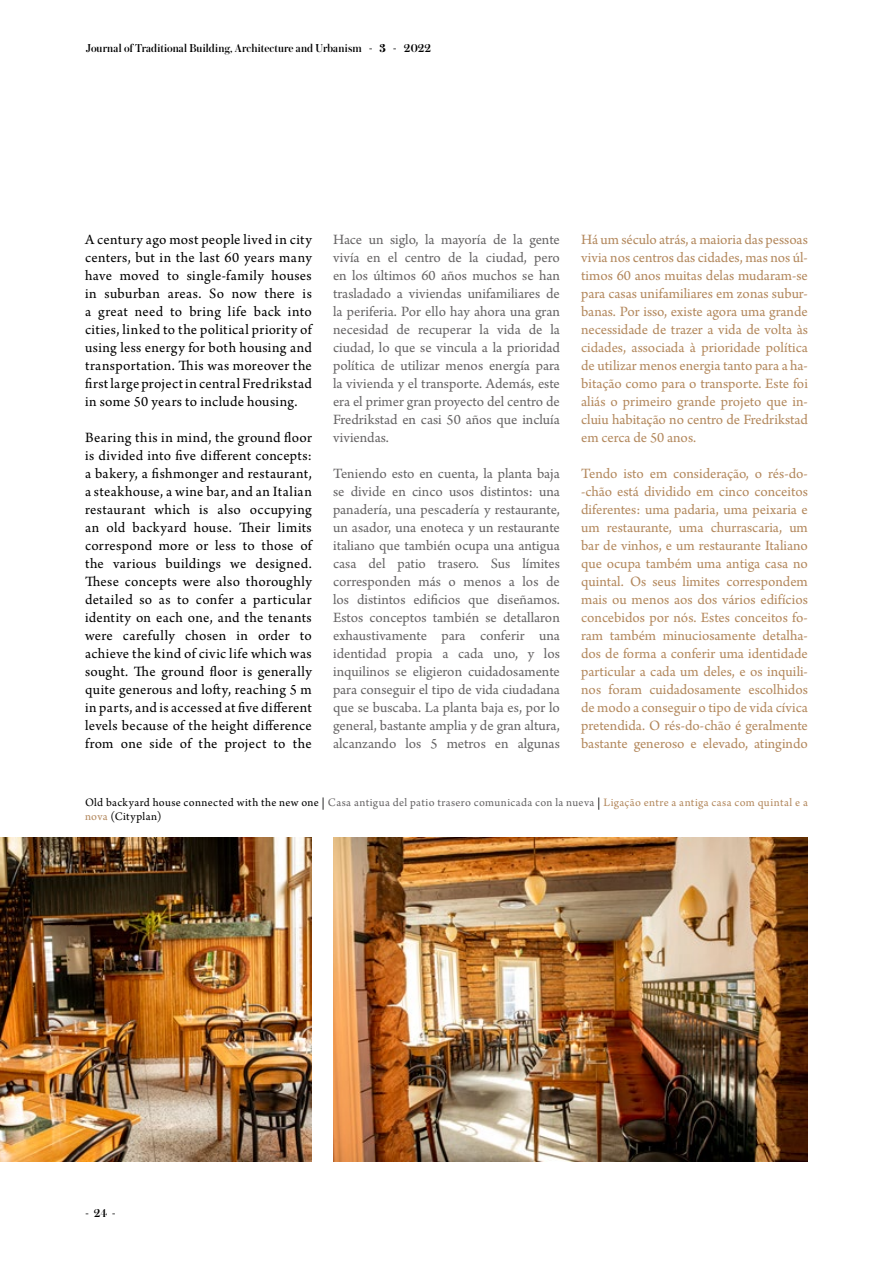
<style>
.page{position:relative;width:893px;height:1263px;background:#fff}
.page>*{position:absolute;margin:0;border:0;box-sizing:border-box;transform-origin:0 0}
.t1{font:15px/18px "Arno Pro";letter-spacing:-.005em;color:#b3885d;text-align:justify}
.t2{font:15px/18px "Arno Pro";letter-spacing:.02em;color:#000;text-align:justify}
.t3{font:15px/18px "Arno Pro";color:#666465;text-align:justify}
.t4{font:12px/13.5px "Arno Pro";letter-spacing:.03em;color:#000}
.t5{font:500 12px "Austin";letter-spacing:.015em;color:#000}
.s1{font-weight:700}
.s2{color:#666465}
.s3{color:#b3885d}
</style>
<div class="page">
<img style="left:333px;top:838px;width:475px;height:324px">
<img style="left:0;top:838px;width:312px;height:324px">
<p class="t5" style="left:86px;top:40px;width:347px">Journal of Traditional Building, Architecture and Urbanism - <span class="s1">3</span> - 2022</p>
<p class="t2" style="left:85px;top:231px;width:228px">A century ago most people lived in city centers, but in the last 60 years many have moved to single-family houses in suburban areas. So now there is a great need to bring life back into cities, linked to the political priority of using less energy for both housing and transportation. This was moreover the first large project in central Fredrikstad in some 50 years to include housing.</p>
<p class="t2" style="left:85px;top:429px;width:228px">Bearing this in mind, the ground floor is divided into five different concepts: a bakery, a fishmonger and restaurant, a steakhouse, a wine bar, and an Italian restaurant which is also occupying an old backyard house. Their limits correspond more or less to those of the various buildings we designed.<br>These concepts were also thoroughly detailed so as to confer a particular identity on each one, and the tenants were carefully chosen in order to achieve the kind of civic life which was sought. The ground floor is generally quite generous and lofty, reaching 5 m in parts, and is accessed at five different levels because of the height difference from one side of the project to the</p>
<p class="t3" style="left:333px;top:231px;width:228px">Hace un siglo, la mayoría de la gente vivía en el centro de la ciudad, pero en los últimos 60 años muchos se han trasladado a viviendas unifamiliares de la periferia. Por ello hay ahora una gran necesidad de recuperar la vida de la ciudad, lo que se vincula a la prioridad política de utilizar menos energía para la vivienda y el transporte. Además, este era el primer gran proyecto del centro de Fredrikstad en casi 50 años que incluía viviendas.</p>
<p class="t3" style="left:333px;top:465px;width:228px">Teniendo esto en cuenta, la planta baja se divide en cinco usos distintos: una panadería, una pescadería y restaurante, un asador, una enoteca y un restaurante italiano que también ocupa una antigua casa del patio trasero. Sus límites corresponden más o menos a los de los distintos edificios que diseñamos.<br>Estos conceptos también se detallaron exhaustivamente para conferir una identidad propia a cada uno, y los inquilinos se eligieron cuidadosamente para conseguir el tipo de vida ciudadana que se buscaba. La planta baja es, por lo general, bastante amplia y de gran altura, alcanzando los 5 metros en algunas</p>
<p class="t1" style="left:581px;top:231px;width:228px">Há um século atrás, a maioria das pessoas vivia nos centros das cidades, mas nos úl&shy;timos 60 anos muitas delas mudaram-se para casas unifamiliares em zonas subur&shy;banas. Por isso, existe agora uma grande necessidade de trazer a vida de volta às cidades, associada à prioridade política de utilizar menos energia tanto para a ha&shy;bitação como para o transporte. Este foi aliás o primeiro grande projeto que in&shy;cluiu habitação no centro de Fredrikstad em cerca de 50 anos.</p>
<p class="t1" style="left:581px;top:465px;width:228px">Tendo isto em consideração, o rés-do--chão está dividido em cinco conceitos diferentes: uma padaria, uma peixaria e um restaurante, uma churrascaria, um bar de vinhos, e um restaurante Italiano que ocupa também uma antiga casa no quintal. Os seus limites correspondem mais ou menos aos dos vários edifícios concebidos por nós. Estes conceitos fo&shy;ram também minuciosamente detalha&shy;dos de forma a conferir uma identidade particular a cada um deles, e os inquili&shy;nos foram cuidadosamente escolhidos de modo a conseguir o tipo de vida cívica pretendida. O rés-do-chão é geralmente bastante generoso e elevado, atingindo</p>
<p class="t4" style="left:85px;top:797px;width:724px">Old backyard house connected with the new one | <span class="s2">Casa antigua del patio trasero comunicada con la nueva</span> | <span class="s3">Ligação entre a antiga casa com quintal e a nova</span> (Cityplan)</p>
<p class="t5" style="left:85px;top:1205px;width:32px">- 24 -</p>
</div>
